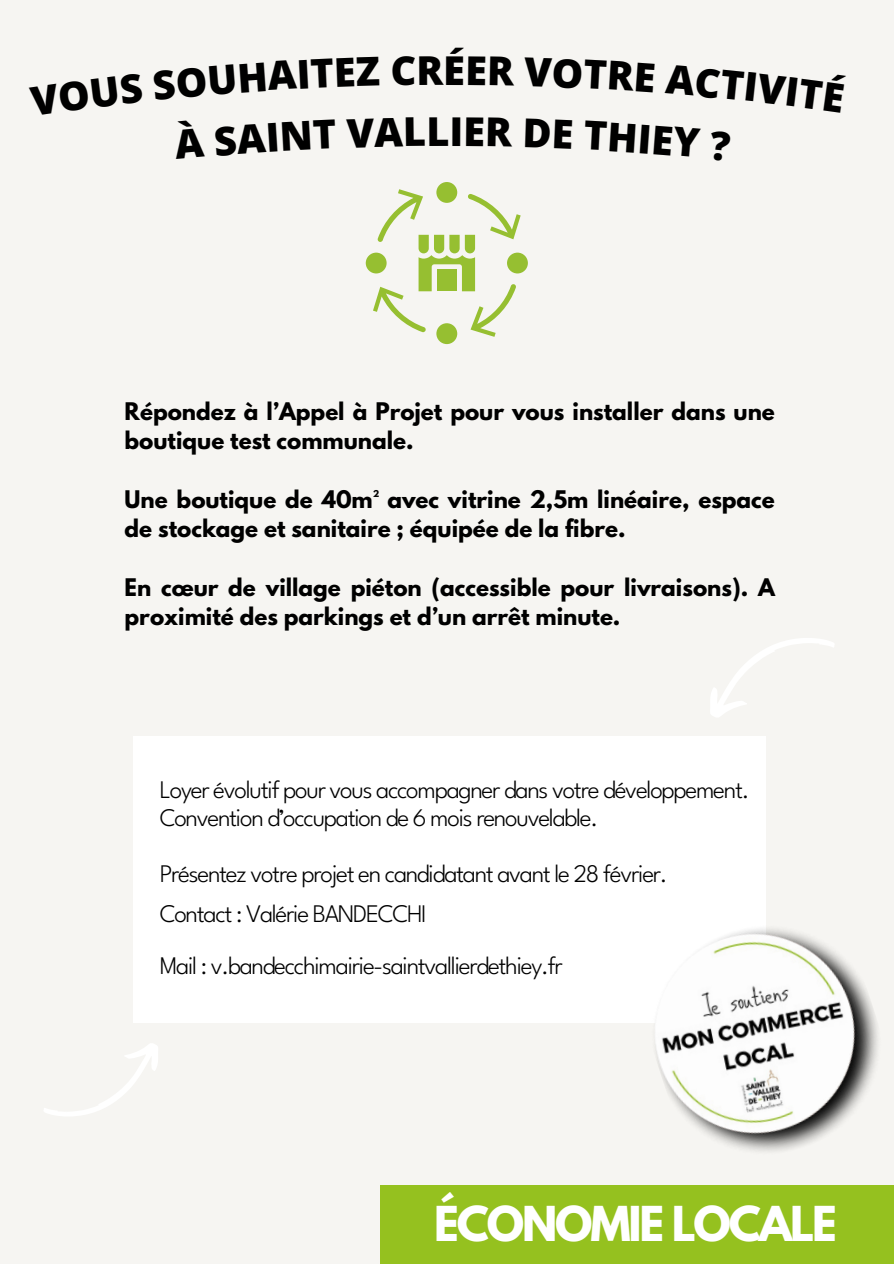
<style>
.page{position:relative;width:894px;height:1264px;background:#fff}
.page>*{position:absolute;margin:0;border:0;box-sizing:border-box;transform-origin:0 0}
.t1{font:700 42.6px "League Spartan";letter-spacing:-.05em;color:#fff}
.t2{font:800 39.75px "Open Sans";color:#000}
.t3{font:300 25.35px/28.2px "League Spartan";letter-spacing:-.05em;color:#000}
.t4{font:700 21.45px/29.2px "League Spartan";color:#000}
</style>
<div class="page">
<div style="left:0;top:0;width:893px;height:1263px;background:#f6f5f2"></div>
<svg style="left:710px;top:638px;width:124px;height:79px"></svg>
<svg style="left:44px;top:1044px;width:114px;height:72px"></svg>
<div style="left:380px;top:1184px;width:513px;height:79px;background:#95c11f"></div>
<div style="left:133px;top:736px;width:632px;height:286px;background:#fff"></div>
<div style="left:436px;top:182px;width:21px;height:21px;background:#96bf31;border-radius:50%"></div>
<div style="left:365px;top:253px;width:21px;height:20px;background:#96bf31;border-radius:50%"></div>
<div style="left:436px;top:323px;width:21px;height:21px;background:#96bf31;border-radius:50%"></div>
<div style="left:507px;top:253px;width:20px;height:20px;background:#96bf31;border-radius:50%"></div>
<svg style="left:373px;top:189px;width:147px;height:148px"></svg>
<img style="left:624px;top:894px;width:254px;height:258px">
<h2 class="t2" style="left:416px;top:40px;width:50px">RÉ</h2>
<h2 class="t2" style="left:426px;top:101px;width:39px">LI</h2>
<p class="t4" style="left:125px;top:396px;width:651px">Répondez à l’Appel à Projet pour vous installer dans une boutique test communale.</p>
<p class="t4" style="left:125px;top:484px;width:651px">Une boutique de 40m² avec vitrine 2,5m linéaire, espace de stockage et sanitaire ; équipée de la fibre.</p>
<p class="t4" style="left:125px;top:572px;width:651px">En cœur de village piéton (accessible pour livraisons). A proximité des parkings et d’un arrêt minute.</p>
<p class="t3" style="left:160px;top:773px;width:591px">Loyer évolutif pour vous accompagner dans votre développement.<br>Convention d’occupation de 6 mois renouvelable.</p>
<p class="t3" style="left:160px;top:852px;width:509px;line-height:39.3px">Présentez votre projet en candidatant avant le 28 février.<br>Contact : Valérie BANDECCHI</p>
<p class="t3" style="left:160px;top:948px;width:404px">Mail : v.bandecchimairie-saintvallierdethiey.fr</p>
<h1 class="t1" style="left:434px;top:1190px;width:404px">ÉCONOMIE LOCALE</h1>
</div>
